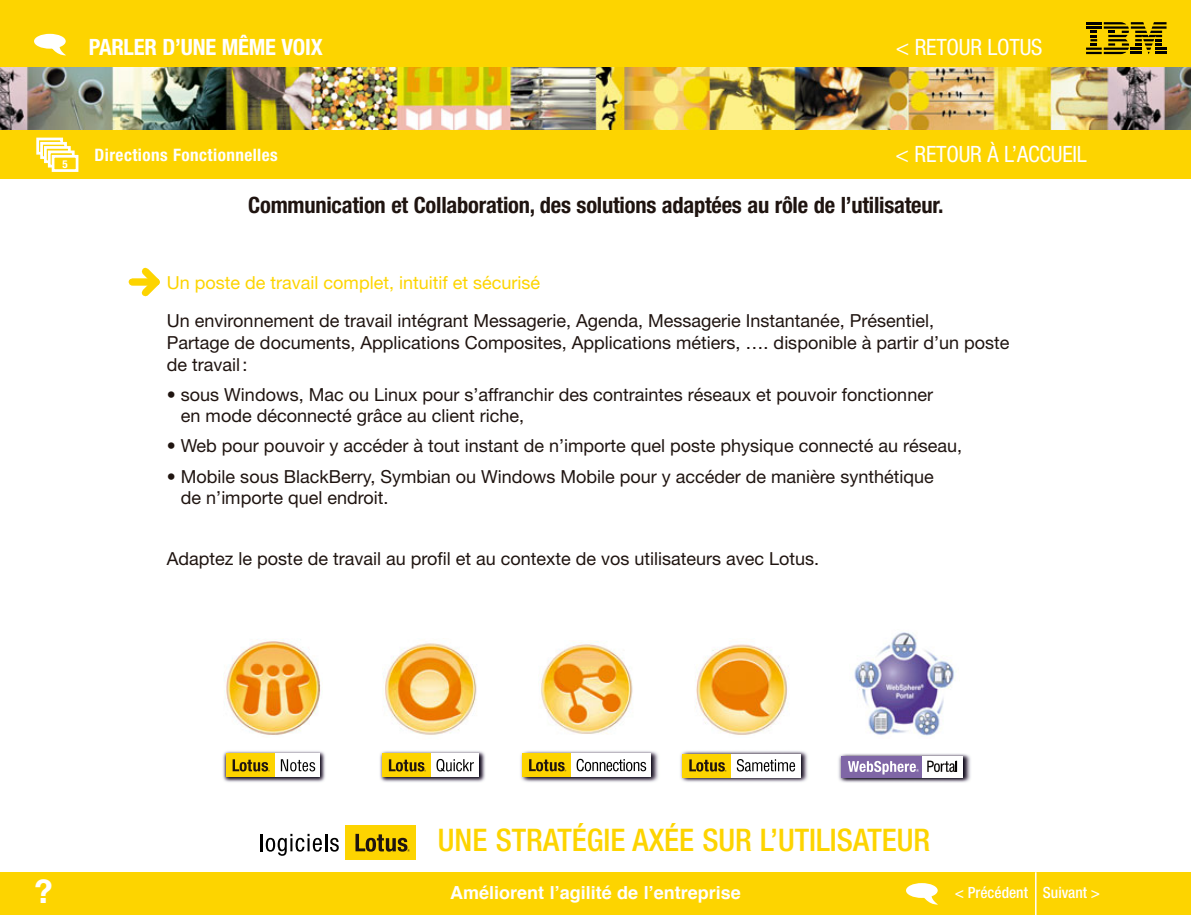
<style>
.page{position:relative;width:1191px;height:915px;background:#fff}
.page>*{position:absolute;margin:0;border:0;box-sizing:border-box;transform-origin:0 0}
.t1{font:700 32.55px "Helvetica Neue";color:#fff}
.t2{font:500 condensed 31.2px "Helvetica Neue";color:#fdd400}
.t3{font:700 condensed 22.5px "Helvetica Neue";letter-spacing:-.01em;color:#1f1410}
.t4{font:condensed 22.5px "Helvetica Neue";letter-spacing:-.01em;color:#fff}
.t5{font:700 condensed 22.5px "Helvetica Neue";letter-spacing:-.01em;color:#fff}
.t6{font:18px/21.6px "Helvetica Neue";color:#1f1410}
.t7{font:700 18px "Helvetica";color:#fff}
.t8{font:700 condensed 17.1px "Helvetica Neue";letter-spacing:.025em;color:#fff}
.t9{font:500 condensed 15.45px "Helvetica Neue";color:#fff}
.t10{font:700 condensed 10.95px "Helvetica Neue";color:#fff}
.s1{color:#fdd400}
</style>
<div class="page">
<div style="left:0;top:0;width:1191px;height:179px;background:#fdd400"></div>
<svg style="left:1086px;top:22px;width:80px;height:32px"></svg>
<div style="left:0;top:872px;width:1191px;height:42px;background:#fdd400"></div>
<div style="left:34px;top:34px;width:32px;height:15px;background:#fff;border-radius:50%"></div>
<svg style="left:49px;top:43px;width:17px;height:13px"></svg>
<img style="left:0;top:67px;width:1191px;height:63px">
<div style="left:38px;top:139px;width:24px;height:14px;background:#fdd60d"></div>
<div style="left:36px;top:137px;width:27px;height:17px;border:3px solid #fff"></div>
<div style="left:40px;top:142px;width:27px;height:17px;border:3px solid #fff"></div>
<div style="left:44px;top:146px;width:27px;height:17px;border:3px solid #fff"></div>
<div style="left:49px;top:152px;width:24px;height:14px;background:#fdd713"></div>
<div style="left:48px;top:150px;width:27px;height:17px;border:3px solid #fff"></div>
<div style="left:53px;top:156px;width:24px;height:14px;background:#fdd400"></div>
<div style="left:52px;top:155px;width:26px;height:17px;border:3px solid #fff"></div>
<hr style="left:1035px;top:871px;width:1px;height:43px;background:#fff">
<div style="left:906px;top:882px;width:31px;height:15px;background:#fff;border-radius:50%"></div>
<svg style="left:921px;top:891px;width:17px;height:13px"></svg>
<svg style="left:129px;top:267px;width:31px;height:30px"></svg>
<img style="left:224px;top:638px;width:97px;height:97px">
<img style="left:694px;top:644px;width:95px;height:91px">
<img style="left:538px;top:641px;width:95px;height:93px">
<img style="left:382px;top:643px;width:95px;height:92px">
<img style="left:854px;top:632px;width:103px;height:104px">
<img style="left:520px;top:751px;width:139px;height:31px">
<div style="left:524px;top:753px;width:126px;height:24px;background:#fff"></div>
<div style="left:522px;top:753px;width:48px;height:24px;background:#fdd400"></div>
<svg style="left:529px;top:759px;width:37px;height:12px"></svg>
<svg style="left:576px;top:758px;width:70px;height:13px"></svg>
<img style="left:380px;top:751px;width:105px;height:31px">
<div style="left:382px;top:753px;width:97px;height:24px;background:#fff"></div>
<div style="left:382px;top:753px;width:48px;height:24px;background:#fdd400"></div>
<svg style="left:389px;top:759px;width:37px;height:12px"></svg>
<svg style="left:436px;top:758px;width:38px;height:13px"></svg>
<img style="left:680px;top:751px;width:128px;height:31px">
<div style="left:683px;top:753px;width:118px;height:24px;background:#fff"></div>
<div style="left:682px;top:753px;width:49px;height:24px;background:#fdd400"></div>
<svg style="left:689px;top:759px;width:37px;height:12px"></svg>
<svg style="left:737px;top:759px;width:58px;height:12px"></svg>
<img style="left:223px;top:751px;width:102px;height:31px">
<div style="left:226px;top:753px;width:94px;height:24px;background:#fff"></div>
<div style="left:226px;top:753px;width:48px;height:24px;background:#fdd400"></div>
<svg style="left:233px;top:759px;width:37px;height:12px"></svg>
<svg style="left:281px;top:759px;width:34px;height:12px"></svg>
<img style="left:838px;top:753px;width:133px;height:30px">
<div style="left:841px;top:755px;width:122px;height:22px;background:#fff"></div>
<svg style="left:927px;top:760px;width:30px;height:11px"></svg>
<div style="left:841px;top:755px;width:81px;height:22px;background:#7f66a6"></div>
<svg style="left:848px;top:760px;width:70px;height:14px"></svg>
<div style="left:345px;top:825px;width:71px;height:35px;background:#fdd400"></div>
<svg style="left:261px;top:833px;width:78px;height:22px"></svg>
<svg style="left:355px;top:833px;width:55px;height:18px"></svg>
<p class="t5" style="left:89px;top:39px;width:235px">PARLER D’UNE MÊME VOIX</p>
<p class="t4" style="left:895px;top:39px;width:148px">&lt; RETOUR LOTUS</p>
<p class="t10" style="left:62px;top:160px;width:7px">5</p>
<p class="t8" style="left:95px;top:149px;width:185px">Directions Fonctionnelles</p>
<p class="t4" style="left:895px;top:145px;width:193px">&lt; RETOUR À L’ACCUEIL</p>
<p class="t3" style="left:248px;top:197px;width:696px">Communication et Collaboration, des solutions adaptées au rôle de l’utilisateur.</p>
<p class="t6" style="left:167px;top:265px;width:768px;line-height:38.5px"><span class="s1">Un poste de travail complet, intuitif et sécurisé<br></span>Un environnement de travail intégrant Messagerie, Agenda, Messagerie Instantanée, Présentiel,</p>
<p class="t6" style="left:167px;top:333px;width:844px">Partage de documents, Applications Composites, Applications métiers, …. disponible à partir d’un poste de travail :</p>
<p class="t6" style="left:181px;top:385px;width:753px;text-indent:-14px">• sous Windows, Mac ou Linux pour s’affranchir des contraintes réseaux et pouvoir fonctionner en mode déconnecté grâce au client riche,</p>
<p class="t6" style="left:167px;top:437px;width:796px">• Web pour pouvoir y accéder à tout instant de n’importe quel poste physique connecté au réseau,</p>
<p class="t6" style="left:181px;top:467px;width:754px;text-indent:-14px">• Mobile sous BlackBerry, Symbian ou Windows Mobile pour y accéder de manière synthétique de n’importe quel endroit.</p>
<p class="t6" style="left:167px;top:549px;width:654px">Adaptez le poste de travail au profil et au contexte de vos utilisateurs avec Lotus.</p>
<p class="t1" style="left:35px;top:879px;width:20px">?</p>
<p class="t2" style="left:438px;top:828px;width:494px">UNE STRATÉGIE AXÉE SUR L’UTILISATEUR</p>
<p class="t7" style="left:450px;top:884px;width:292px">Améliorent l’agilité de l’entreprise</p>
<p class="t9" style="left:955px;top:886px;width:147px">&lt; Précédent Suivant &gt;</p>
</div>
